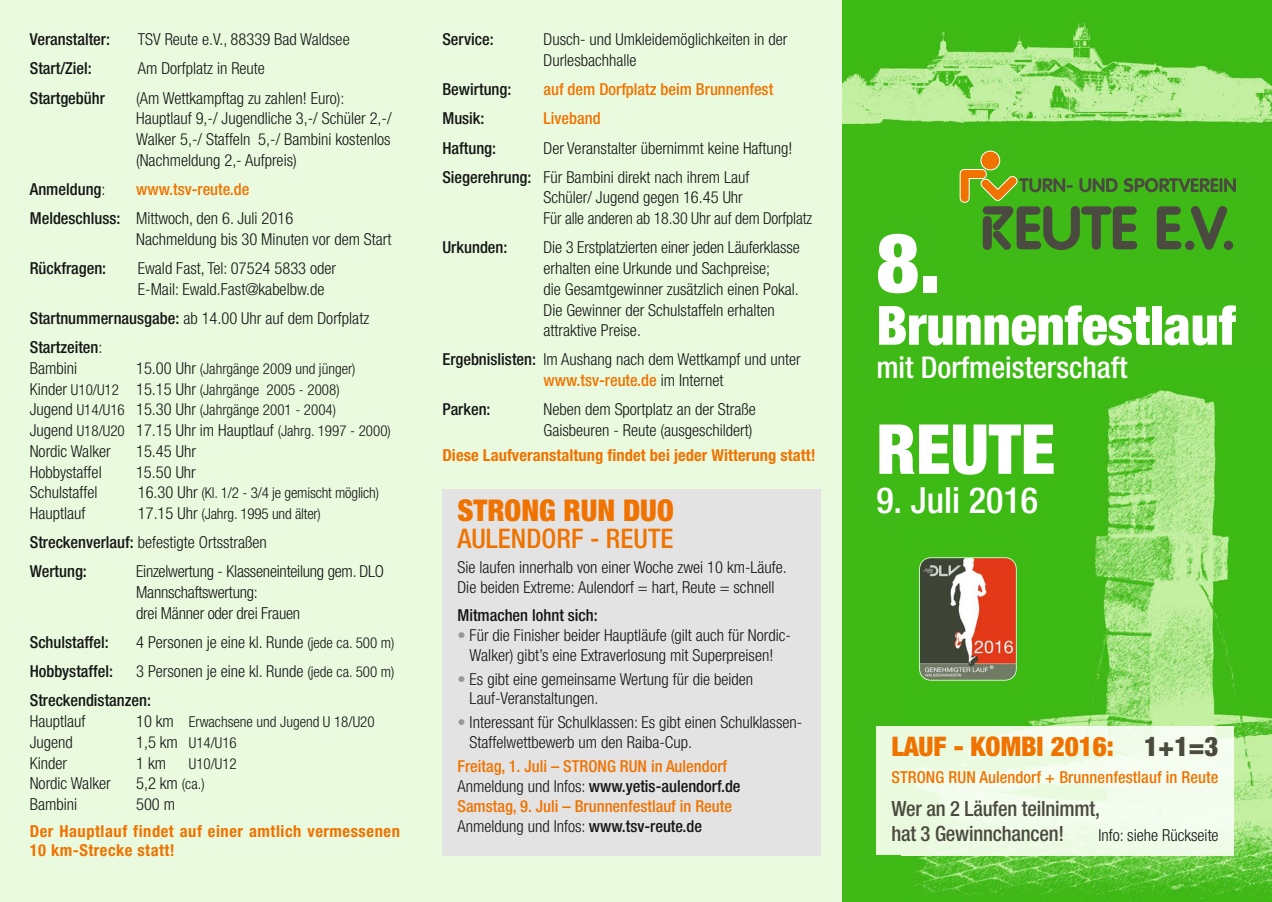
<style>
.page{position:relative;width:1272px;height:902px;background:#fff}
.page>*{position:absolute;margin:0;border:0;box-sizing:border-box;transform-origin:0 0}
.t1{font:900 condensed 82.5px "Helvetica Neue LT";color:#fff}
.t2{font:900 condensed 69px "Helvetica Neue LT";color:#fff}
.t3{font:900 condensed 54px "Helvetica Neue LT";color:#fff}
.t4{font:500 condensed 36px "Helvetica Neue LT";color:#fff}
.t5{font:500 condensed 30px "Helvetica Neue LT";color:#fff}
.t6{font:900 condensed 30px "Helvetica Neue LT";color:#f07300}
.t7{font:900 condensed 27px "Helvetica Neue LT";color:#f07300}
.t8{font:500 condensed 27px "Helvetica Neue LT";color:#f07300}
.t9{font:500 condensed 21px/25px "Helvetica Neue LT";letter-spacing:-.01em;color:#4b4a40}
.t10{font:300 condensed 16.5px/20.7px "Helvetica Neue LT";color:#151616}
.t11{font:500 condensed 16.5px/29.2px "Helvetica Neue LT";color:#151616}
.t12{font:500 condensed 16.5px/19.8px "Helvetica Neue LT";color:#f07300}
.t13{font:700 condensed 16.5px/18.8px "Helvetica Neue LT";letter-spacing:.03em;color:#f07300}
.t14{font:700 condensed 16.5px "Helvetica Neue LT";letter-spacing:.005em;color:#f07300}
.t15{font:300 condensed 15px/20.7px "Helvetica Neue LT";color:#151616}
.s1{font-weight:300}
.s2{font-weight:500;color:#f07300}
.s3{font-weight:500}
.s4{font-size:16.5px}
.s5{font-size:15px}
.s6{color:#989899}
.s7{font-weight:300;color:#151616}
.s8{color:#151616}
.s9{color:#4b4a40}
</style>
<div class="page">
<div style="left:0;top:0;width:842px;height:901px;background:#eafade"></div>
<div style="left:842px;top:0;width:429px;height:901px;background:#3eb915"></div>
<img style="left:901px;top:390px;width:370px;height:510px">
<img style="left:842px;top:21px;width:429px;height:104px">
<img style="left:920px;top:558px;width:95px;height:121px;border-radius:11px">
<div style="left:919px;top:557px;width:97px;height:123px;border:2px solid #fff;border-radius:11px"></div>
<svg style="left:959px;top:169px;width:276px;height:81px"></svg>
<div style="left:980px;top:151px;width:19px;height:19px;background:#f07300;border-radius:50%"></div>
<div style="left:980px;top:151px;width:20px;height:19px;border:1px solid #fff;border-radius:50%"></div>
<div style="left:442px;top:489px;width:379px;height:366px;background:#e3e3e3"></div>
<div style="left:876px;top:726px;width:25px;height:129px;background:#eafade"></div>
<img style="left:901px;top:726px;width:332px;height:129px">
<p class="t11" style="left:30px;top:26px;width:82px">Veranstalter:</p>
<p class="t10" style="left:138px;top:30px;width:213px">TSV Reute e.V., 88339 Bad Waldsee</p>
<p class="t11" style="left:30px;top:55px;width:64px">Start/Ziel:</p>
<p class="t10" style="left:138px;top:60px;width:129px">Am Dorfplatz in Reute</p>
<p class="t11" style="left:30px;top:84px;width:77px">Startgebühr</p>
<p class="t10" style="left:136px;top:89px;width:257px">(Am Wettkampftag zu zahlen! Euro):<br>Hauptlauf 9,-/ Jugendliche 3,-/ Schüler 2,-/ Walker 5,-/ Staffeln 5,-/ Bambini kostenlos (Nachmeldung 2,- Aufpreis)</p>
<p class="t11" style="left:30px;top:176px;width:77px">Anmeldung<span class="s1">:</span></p>
<p class="t10" style="left:30px;top:176px;width:265px;line-height:29.2px;text-indent:106px"><span class="s2">www.tsv-reute.de<br></span><span class="s3">Meldeschluss:</span> Mittwoch, den 6. Juli 2016</p>
<p class="t10" style="left:136px;top:230px;width:257px">Nachmeldung bis 30 Minuten vor dem Start</p>
<p class="t11" style="left:30px;top:255px;width:78px">Rückfragen:</p>
<p class="t10" style="left:138px;top:259px;width:200px">Ewald Fast, Tel: 07524 5833 oder<br>E-Mail: Ewald.Fast@kabelbw.de</p>
<p class="t11" style="left:30px;top:305px;width:341px">Startnummernausgabe: <span class="s1">ab 14.00 Uhr auf dem Dorfplatz<br></span>Startzeiten<span class="s1">:</span></p>
<p class="t10" style="left:30px;top:359px;width:49px">Bambini</p>
<p class="t15" style="left:30px;top:359px;width:327px;text-indent:106px"><span class="s4">15.00 Uhr</span> (Jahrgänge 2009 und jünger)<br><span class="s4">Kinder</span> U10/U12 <span class="s4">15.15 Uhr</span> (Jahrgänge 2005 - 2008)<br><span class="s4">Jugend</span> U14/U16 <span class="s4">15.30 Uhr</span> (Jahrgänge 2001 - 2004)</p>
<p class="t10" style="left:30px;top:421px;width:362px">Jugend <span class="s5">U18/U20</span> 17.15 Uhr im Hauptlauf <span class="s5">(Jahrg. 1997 - 2000)<br></span>Nordic Walker</p>
<p class="t10" style="left:136px;top:442px;width:61px">15.45 Uhr</p>
<p class="t10" style="left:30px;top:462px;width:73px">Hobbystaffel</p>
<p class="t10" style="left:136px;top:462px;width:61px">15.50 Uhr</p>
<p class="t10" style="left:30px;top:483px;width:69px">Schulstaffel</p>
<p class="t15" style="left:138px;top:484px;width:243px"><span class="s4">16.30 Uhr</span> (Kl. 1/2 - 3/4 je gemischt möglich)</p>
<p class="t10" style="left:30px;top:504px;width:57px">Hauptlauf</p>
<p class="t15" style="left:138px;top:504px;width:185px"><span class="s4">17.15 Uhr</span> (Jahrg. 1995 und älter)</p>
<p class="t11" style="left:30px;top:529px;width:238px">Streckenverlauf: <span class="s1">befestigte Ortsstraßen<br></span>Wertung:</p>
<p class="t10" style="left:136px;top:562px;width:249px">Einzelwertung - Klasseneinteilung gem. DLO<br>Mannschaftswertung:<br>drei Männer oder drei Frauen</p>
<p class="t11" style="left:30px;top:629px;width:81px">Schulstaffel:</p>
<p class="t10" style="left:136px;top:633px;width:260px">4 Personen je eine kl. Runde <span class="s5">(jede ca. 500 m)</span></p>
<p class="t11" style="left:30px;top:658px;width:85px">Hobbystaffel:</p>
<p class="t10" style="left:30px;top:658px;width:366px;line-height:29.2px;text-indent:106px">3 Personen je eine kl. Runde <span class="s5">(jede ca. 500 m)<br></span><span class="s3">Streckendistanzen:</span></p>
<p class="t10" style="left:30px;top:712px;width:57px">Hauptlauf</p>
<p class="t15" style="left:136px;top:712px;width:240px"><span class="s4">10 km</span> Erwachsene und Jugend U 18/U20</p>
<p class="t10" style="left:30px;top:733px;width:45px">Jugend</p>
<p class="t15" style="left:136px;top:733px;width:102px"><span class="s4">1,5 km</span> U14/U16</p>
<p class="t10" style="left:30px;top:753px;width:39px">Kinder</p>
<p class="t10" style="left:136px;top:753px;width:31px">1 km</p>
<p class="t15" style="left:189px;top:754px;width:49px">U10/U12</p>
<p class="t10" style="left:30px;top:774px;width:82px">Nordic Walker</p>
<p class="t10" style="left:136px;top:774px;width:70px">5,2 km <span class="s5">(ca.)</span></p>
<p class="t10" style="left:30px;top:795px;width:49px">Bambini</p>
<p class="t10" style="left:136px;top:795px;width:41px">500 m</p>
<p class="t13" style="left:30px;top:823px;width:371px">Der Hauptlauf findet auf einer amtlich vermessenen<br>10 km-Strecke statt!</p>
<p class="t11" style="left:442px;top:26px;width:53px">Service:</p>
<p class="t10" style="left:543px;top:30px;width:245px">Dusch- und Umkleidemöglichkeiten in der<br>Durlesbachhalle</p>
<p class="t11" style="left:442px;top:76px;width:71px">Bewirtung:</p>
<p class="t12" style="left:543px;top:81px;width:231px">auf dem Dorfplatz beim Brunnenfest</p>
<p class="t11" style="left:442px;top:105px;width:44px">Musik:</p>
<p class="t12" style="left:543px;top:110px;width:59px">Liveband</p>
<p class="t11" style="left:442px;top:134px;width:55px">Haftung:</p>
<p class="t10" style="left:442px;top:134px;width:351px;line-height:29.2px;text-indent:101px">Der Veranstalter übernimmt keine Haftung!<br><span class="s3">Siegerehrung:</span> Für Bambini direkt nach ihrem Lauf</p>
<p class="t10" style="left:543px;top:189px;width:270px">Schüler/ Jugend gegen 16.45 Uhr<br>Für alle anderen ab 18.30 Uhr auf dem Dorfplatz</p>
<p class="t11" style="left:442px;top:234px;width:67px">Urkunden:</p>
<p class="t10" style="left:543px;top:238px;width:258px">Die 3 Erstplatzierten einer jeden Läuferklasse erhalten eine Urkunde und Sachpreise;<br>die Gesamtgewinner zusätzlich einen Pokal.<br>Die Gewinner der Schulstaffeln erhalten attraktive Preise.</p>
<p class="t10" style="left:543px;top:350px;width:259px;text-indent:-101px"><span class="s3">Ergebnislisten:</span> Im Aushang nach dem Wettkampf und unter <span class="s2">www.tsv-reute.de</span> im Internet</p>
<p class="t11" style="left:442px;top:396px;width:50px">Parken:</p>
<p class="t10" style="left:543px;top:400px;width:214px">Neben dem Sportplatz an der Straße<br>Gaisbeuren - Reute (ausgeschildert)</p>
<p class="t14" style="left:442px;top:449px;width:375px">Diese Laufveranstaltung findet bei jeder Witterung statt!</p>
<h3 class="t6" style="left:457px;top:499px;width:218px">STRONG RUN DUO</h3>
<h3 class="t8" style="left:457px;top:528px;width:217px">AULENDORF - REUTE</h3>
<p class="t10" style="left:457px;top:558px;width:331px;line-height:19.8px">Sie laufen innerhalb von einer Woche zwei 10 km-Läufe.<br>Die beiden Extreme: Aulendorf = hart, Reute = schnell</p>
<p class="t11" style="left:457px;top:601px;width:142px">Mitmachen lohnt sich:</p>
<p class="t10" style="left:457px;top:626px;width:335px;line-height:19.8px;text-align:center"><span class="s6">•</span> Für die Finisher beider Hauptläufe (gilt auch für Nordic-<br>Walker) gibt’s eine Extra verlosung mit Superpreisen!</p>
<p class="t10" style="left:469px;top:670px;width:285px;line-height:19.8px;text-indent:-12px"><span class="s6">•</span> Es gibt eine gemeinsame Wertung für die beiden<br>Lauf-Veranstaltungen.</p>
<p class="t10" style="left:469px;top:714px;width:334px;line-height:19.8px;text-indent:-12px"><span class="s6">•</span> Interessant für Schul klassen: Es gibt einen Schul klassen-<br>Staffelwett bewerb um den Raiba-Cup.</p>
<p class="t12" style="left:457px;top:758px;width:285px">Freitag, 1. Juli – STRONG RUN in Aulendorf <span class="s7">Anmeldung und Infos:</span> <span class="s8">www.yetis-aulendorf.de </span>Samstag, 9. Juli – Brunnenfestlauf in Reute <span class="s7">Anmeldung und Infos:</span> <span class="s8">www.tsv-reute.de</span></p>
<h1 class="t1" style="left:876px;top:233px;width:66px">8.</h1>
<h3 class="t3" style="left:876px;top:306px;width:361px">Brunnenfestlauf</h3>
<h3 class="t5" style="left:876px;top:356px;width:252px">mit Dorfmeisterschaft</h3>
<h2 class="t2" style="left:876px;top:424px;width:180px">REUTE</h2>
<h3 class="t4" style="left:876px;top:487px;width:163px">9. Juli 2016</h3>
<h3 class="t7" style="left:891px;top:736px;width:329px">LAUF - KOMBI 2016: <span class="s9">1+1=3</span></h3>
<p class="t12" style="left:891px;top:768px;width:329px">STRONG RUN Aulendorf + Brunnenfestlauf in Reute</p>
<p class="t9" style="left:891px;top:797px;width:210px">Wer an 2 Läufen teilnimmt, hat 3 Gewinnchancen!</p>
<p class="t10" style="left:1098px;top:825px;width:122px">Info: siehe Rückseite</p>
</div>
